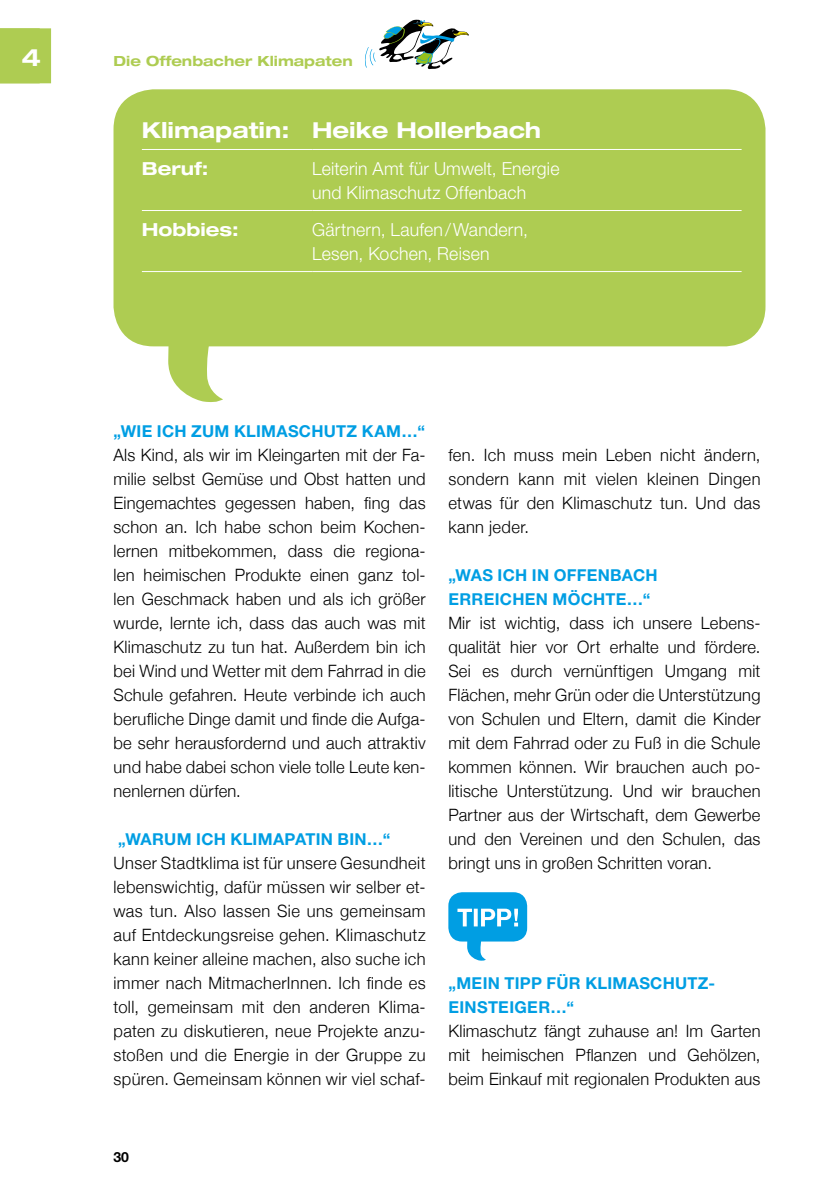
<style>
.page{position:relative;width:840px;height:1191px;background:#fff}
.page>*{position:absolute;margin:0;border:0;box-sizing:border-box;transform-origin:0 0}
.t1{font:700 expanded 24px "Helvetica Neue";color:#fff}
.t2{font:700 expanded 22px "Helvetica Neue";color:#fff}
.t3{font:300 18px/24px "Helvetica Neue CE";letter-spacing:.01em;color:#fff}
.t4{font:700 expanded 18px "Helvetica Neue";color:#fff}
.t5{font:300 17px/24px "Helvetica Neue";letter-spacing:.015em;color:#000;text-align:justify}
.t6{font:700 16.4px/24px "Helvetica Neue";letter-spacing:.02em;color:#009ee3}
.t7{font:700 expanded 14px "Helvetica Neue";color:#aecc52}
.t8{font:700 14px "Helvetica Neue";color:#000}
</style>
<div class="page">
<svg style="left:365px;top:19px;width:104px;height:51px"></svg>
<svg style="left:113px;top:89px;width:652px;height:313px;fill:#aecc52"></svg>
<hr style="left:142px;top:149px;width:170px;height:1px;background:#fff">
<hr style="left:312px;top:149px;width:429px;height:1px;background:#fff">
<hr style="left:142px;top:210px;width:170px;height:1px;background:#fff">
<hr style="left:312px;top:210px;width:429px;height:1px;background:#fff">
<hr style="left:142px;top:271px;width:170px;height:1px;background:#fff">
<hr style="left:312px;top:271px;width:429px;height:1px;background:#fff">
<svg style="left:448px;top:892px;width:79px;height:69px"></svg>
<div style="left:0;top:28px;width:51px;height:55px;background:#aecc52"></div>
<h1 class="t1" style="left:13px;top:42px;width:29px">14</h1>
<p class="t7" style="left:113px;top:52px;width:240px">Die Offenbacher Klimapaten</p>
<p class="t2" style="left:142px;top:116px;width:400px">Klimapatin: Heike Hollerbach</p>
<p class="t4" style="left:142px;top:157px;width:68px">Beruf:</p>
<p class="t3" style="left:312px;top:157px;width:249px">Leiterin Amt für Umwelt, Energie und Klimaschutz Offenbach</p>
<p class="t4" style="left:142px;top:218px;width:98px">Hobbies:</p>
<p class="t3" style="left:312px;top:218px;width:217px">Gärtnern, Laufen/Wandern,<br>Lesen, Kochen, Reisen</p>
<p class="t6" style="left:113px;top:418px;width:313px">„WIE ICH ZUM KLIMASCHUTZ KAM…“</p>
<p class="t5" style="left:113px;top:442px;width:313px">Als Kind, als wir im Kleingarten mit der Fa&shy;milie selbst Gemüse und Obst hatten und Eingemachtes gegessen haben, fing das schon an. Ich habe schon beim Kochen&shy;lernen mitbekommen, dass die regiona&shy;len heimischen Produkte einen ganz tol&shy;len Geschmack haben und als ich größer wurde, lernte ich, dass das auch was mit Klimaschutz zu tun hat. Außerdem bin ich bei Wind und Wetter mit dem Fahrrad in die Schule gefahren. Heute verbinde ich auch berufliche Dinge damit und finde die Aufga&shy;be sehr herausfordernd und auch attraktiv und habe dabei schon viele tolle Leute ken&shy;nenlernen dürfen.</p>
<p class="t6" style="left:118px;top:826px;width:274px">„WARUM ICH KLIMAPATIN BIN…“</p>
<p class="t5" style="left:113px;top:850px;width:313px">Unser Stadtklima ist für unsere Gesundheit lebenswichtig, dafür müssen wir selber et&shy;was tun. Also lassen Sie uns gemeinsam auf Entdeckungsreise gehen. Klimaschutz kann keiner alleine machen, also suche ich immer nach MitmacherInnen. Ich finde es toll, gemeinsam mit den anderen Klima&shy;paten zu diskutieren, neue Projekte anzu&shy;stoßen und die Energie in der Gruppe zu spüren. Gemeinsam können wir viel schaf-</p>
<p class="t5" style="left:448px;top:442px;width:313px">fen. Ich muss mein Leben nicht ändern, sondern kann mit vielen kleinen Dingen etwas für den Klimaschutz tun. Und das kann jeder.</p>
<p class="t6" style="left:448px;top:562px;width:211px">„WAS ICH IN OFFENBACH<br>ERREICHEN MÖCHTE…“</p>
<p class="t5" style="left:448px;top:610px;width:313px">Mir ist wichtig, dass ich unsere Lebens&shy;qualität hier vor Ort erhalte und fördere.<br>Sei es durch vernünftigen Umgang mit Flächen, mehr Grün oder die Unterstützung von Schulen und Eltern, damit die Kinder mit dem Fahrrad oder zu Fuß in die Schule kommen können. Wir brauchen auch po&shy;litische Unterstützung. Und wir brauchen Partner aus der Wirtschaft, dem Gewerbe und den Vereinen und den Schulen, das bringt uns in großen Schritten voran.</p>
<p class="t6" style="left:448px;top:970px;width:268px">„MEIN TIPP FÜR KLIMASCHUTZ-<br>EINSTEIGER…“</p>
<p class="t5" style="left:448px;top:1018px;width:313px">Klimaschutz fängt zuhause an! Im Garten mit heimischen Pflanzen und Gehölzen, beim Einkauf mit regionalen Produkten aus</p>
<p class="t8" style="left:113px;top:1148px;width:17px">30</p>
</div>
